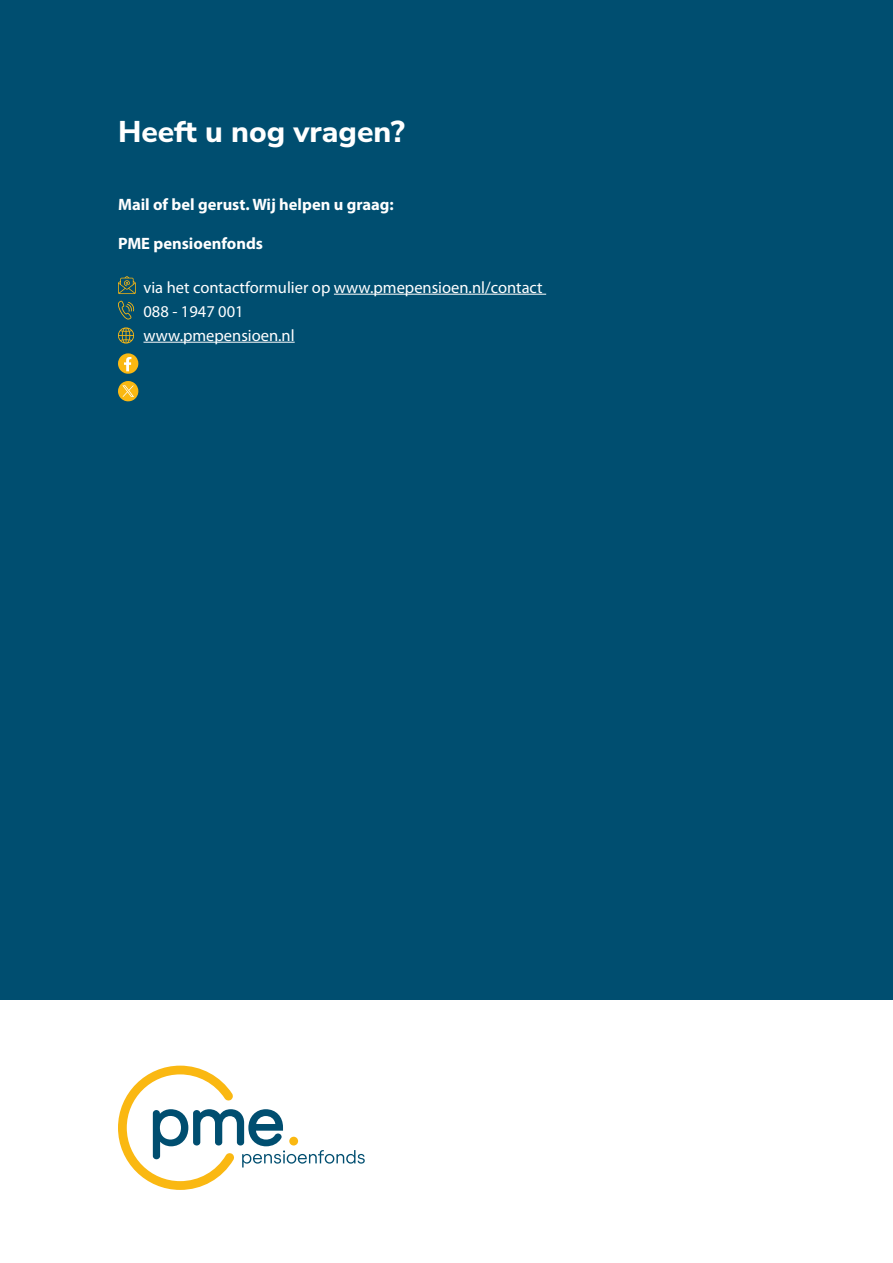
<style>
.page{position:relative;width:893px;height:1263px;background:#fff}
.page>*{position:absolute;margin:0;border:0;box-sizing:border-box;transform-origin:0 0}
.t1{font:800 30px "Nunito Sans";color:#fff}
.t2{font:16.5px/24px "Myriad Pro";color:#fff}
.t3{font:700 16.5px "Myriad Pro";color:#fff}
</style>
<div class="page">
<svg style="left:118px;top:1065px;width:247px;height:125px"></svg>
<div style="left:0;top:0;width:893px;height:999px;background:#004e70"></div>
<hr style="left:334px;top:294px;width:212px;height:1px;background:#fff">
<hr style="left:143px;top:342px;width:152px;height:1px;background:#fff">
<svg style="left:118px;top:276px;width:18px;height:18px"></svg>
<svg style="left:118px;top:301px;width:17px;height:19px"></svg>
<svg style="left:118px;top:327px;width:16px;height:17px"></svg>
<svg style="left:118px;top:353px;width:20px;height:21px"></svg>
<svg style="left:118px;top:381px;width:20px;height:21px"></svg>
<h1 class="t1" style="left:118px;top:110px;width:288px">Heeft u nog vragen?</h1>
<p class="t3" style="left:118px;top:194px;width:277px">Mail of bel gerust. Wij helpen u graag:</p>
<p class="t3" style="left:118px;top:233px;width:147px">PME pensioenfonds</p>
<p class="t2" style="left:143px;top:275px;width:401px">via het contactformulier op www.pmepensioen.nl/contact<br>088 - 1947 001<br>www.pmepensioen.nl</p>
</div>
